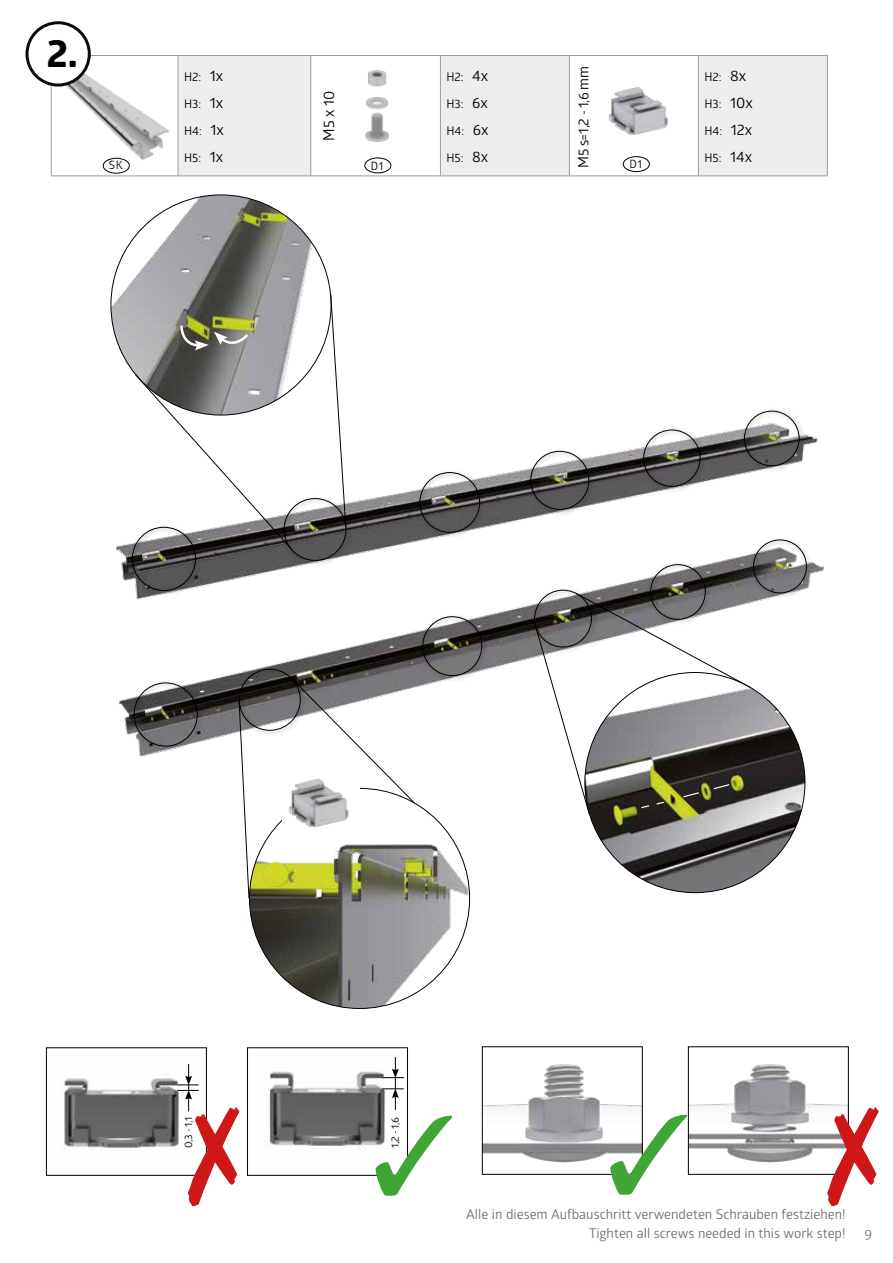
<style>
.page{position:relative;width:893px;height:1263px;background:#fff}
.page>*{position:absolute;margin:0;border:0;box-sizing:border-box;transform-origin:0 0}
.t1{font:800 39px "Glober";color:#000}
.t2{font:15px "Glober";color:#000}
.t3{font:14.25px "Glober";color:#000}
.t4{font:13.5px/19.5px "Glober";color:#706f6f;text-align:right}
.t5{font:300 13.5px "The Sans";color:#706f6f}
.t6{font:12px "Glober";color:#000}
.t7{font:11.4px "Glober";color:#000}
.t8{font:10.5px "Glober";color:#000}
.s1{font-size:15px}
</style>
<div class="page">
<img style="left:585px;top:672px;width:220px;height:221px;border-radius:110px">
<img style="left:111px;top:195px;width:220px;height:220px;border-radius:110px">
<img style="left:115px;top:338px;width:212px;height:52px">
<img style="left:116px;top:429px;width:708px;height:408px">
<div style="left:281px;top:495px;width:71px;height:72px;background:#000;opacity:.75"></div>
<div style="left:284px;top:498px;width:62px;height:63px;border:1px solid #000;border-radius:50%"></div>
<div style="left:416px;top:469px;width:70px;height:70px;background:#000;opacity:.75"></div>
<div style="left:420px;top:472px;width:60px;height:61px;border:1px solid #000;border-radius:50%"></div>
<div style="left:527px;top:448px;width:68px;height:68px;background:#000;opacity:.75"></div>
<div style="left:530px;top:451px;width:59px;height:59px;border:1px solid #000;border-radius:50%"></div>
<div style="left:640px;top:426px;width:66px;height:66px;background:#000;opacity:.75"></div>
<div style="left:643px;top:430px;width:57px;height:57px;border:1px solid #000;border-radius:50%"></div>
<div style="left:741px;top:408px;width:64px;height:64px;background:#000;opacity:.75"></div>
<div style="left:744px;top:411px;width:55px;height:55px;border:1px solid #000;border-radius:50%"></div>
<div style="left:129px;top:524px;width:73px;height:73px;background:#000;opacity:.75"></div>
<div style="left:132px;top:527px;width:64px;height:64px;border:1px solid #000;border-radius:50%"></div>
<div style="left:183px;top:56px;width:644px;height:120px;background:#ededed"></div>
<div style="left:569px;top:55px;width:129px;height:121px;background:#fff"></div>
<hr style="left:51px;top:55px;width:127px;height:1px;background:#9d9d9c">
<hr style="left:51px;top:56px;width:1px;height:120px;background:#9d9d9c">
<hr style="left:178px;top:55px;width:133px;height:1px;background:#9d9d9c">
<hr style="left:311px;top:55px;width:129px;height:1px;background:#9d9d9c">
<hr style="left:310px;top:56px;width:1px;height:120px;background:#9d9d9c">
<hr style="left:440px;top:55px;width:129px;height:1px;background:#9d9d9c">
<hr style="left:440px;top:56px;width:1px;height:120px;background:#9d9d9c">
<hr style="left:569px;top:55px;width:129px;height:1px;background:#9d9d9c">
<hr style="left:569px;top:56px;width:1px;height:120px;background:#9d9d9c">
<hr style="left:698px;top:55px;width:130px;height:1px;background:#9d9d9c">
<hr style="left:698px;top:56px;width:1px;height:120px;background:#9d9d9c">
<hr style="left:827px;top:56px;width:1px;height:120px;background:#9d9d9c">
<hr style="left:51px;top:176px;width:127px;height:1px;background:#9d9d9c">
<hr style="left:178px;top:176px;width:133px;height:1px;background:#9d9d9c">
<hr style="left:311px;top:176px;width:129px;height:1px;background:#9d9d9c">
<hr style="left:440px;top:176px;width:129px;height:1px;background:#9d9d9c">
<hr style="left:569px;top:176px;width:129px;height:1px;background:#9d9d9c">
<hr style="left:698px;top:176px;width:130px;height:1px;background:#9d9d9c">
<img style="left:54px;top:56px;width:129px;height:120px">
<div style="left:103px;top:158px;width:27px;height:16px;border:1px solid #000;border-radius:50%"></div>
<div style="left:364px;top:158px;width:27px;height:15px;border:1px solid #000;border-radius:50%"></div>
<div style="left:27px;top:23px;width:62px;height:62px;background:#fff;border-radius:50%"></div>
<div style="left:26px;top:21px;width:65px;height:66px;border:3px solid #0a0a0a;border-radius:50%"></div>
<svg style="left:330px;top:294px;width:16px;height:233px"></svg>
<svg style="left:135px;top:374px;width:157px;height:175px"></svg>
<img style="left:313px;top:56px;width:127px;height:99px">
<img style="left:599px;top:87px;width:96px;height:90px">
<img style="left:249px;top:788px;width:221px;height:220px;border-radius:110px">
<svg style="left:179px;top:323px;width:72px;height:28px"></svg>
<div style="left:236px;top:666px;width:71px;height:71px;background:#000;opacity:.75"></div>
<div style="left:419px;top:613px;width:69px;height:69px;background:#000;opacity:.75"></div>
<svg style="left:238px;top:616px;width:244px;height:283px"></svg>
<div style="left:531px;top:587px;width:67px;height:66px;background:#000;opacity:.75"></div>
<div style="left:750px;top:537px;width:62px;height:62px;background:#000;opacity:.75"></div>
<svg style="left:534px;top:539px;width:273px;height:275px"></svg>
<div style="left:131px;top:679px;width:73px;height:73px;background:#000;opacity:.75"></div>
<svg style="left:133px;top:682px;width:65px;height:65px"></svg>
<img style="left:690px;top:1064px;width:157px;height:99px">
<div style="left:688px;top:1046px;width:161px;height:129px;border:1px solid #000"></div>
<img style="left:484px;top:1064px;width:157px;height:99px">
<div style="left:482px;top:1046px;width:161px;height:129px;border:1px solid #000"></div>
<svg style="left:610px;top:1115px;width:77px;height:80px"></svg>
<svg style="left:827px;top:1107px;width:52px;height:99px"></svg>
<img style="left:63px;top:1063px;width:126px;height:87px">
<div style="left:46px;top:1047px;width:161px;height:129px;border:1px solid #000"></div>
<img style="left:267px;top:1056px;width:129px;height:116px">
<div style="left:247px;top:1047px;width:161px;height:129px;border:1px solid #000"></div>
<svg style="left:376px;top:1116px;width:76px;height:80px"></svg>
<svg style="left:382px;top:1057px;width:22px;height:53px"></svg>
<svg style="left:177px;top:1064px;width:62px;height:142px"></svg>
<img style="left:282px;top:776px;width:78px;height:60px">
<h1 class="t1" style="left:47px;top:25px;width:32px">2.</h1>
<p class="t6" style="left:184px;top:68px;width:41px">H2: <span class="s1">1x</span></p>
<p class="t6" style="left:184px;top:95px;width:41px">H3: <span class="s1">1x</span></p>
<p class="t6" style="left:184px;top:122px;width:41px">H4: <span class="s1">1x</span></p>
<p class="t6" style="left:184px;top:149px;width:41px">H5: <span class="s1">1x</span></p>
<p class="t2" style="left:318px;top:141px;width:51px;rotate:-90deg">M5 x 10</p>
<p class="t7" style="left:109px;top:156px;width:15px">SK</p>
<p class="t7" style="left:371px;top:158px;width:14px">D1</p>
<p class="t6" style="left:446px;top:68px;width:43px">H2: <span class="s1">4x</span></p>
<p class="t6" style="left:446px;top:95px;width:43px">H3: <span class="s1">6x</span></p>
<p class="t6" style="left:446px;top:122px;width:44px">H4: <span class="s1">6x</span></p>
<p class="t6" style="left:446px;top:149px;width:43px">H5: <span class="s1">8x</span></p>
<p class="t3" style="left:574px;top:168px;width:103px;rotate:-90deg">M5 s=1,2 - 1,6 mm</p>
<p class="t7" style="left:629px;top:156px;width:14px">D1</p>
<p class="t6" style="left:704px;top:68px;width:43px">H2: <span class="s1">8x</span></p>
<p class="t6" style="left:704px;top:95px;width:50px">H3: <span class="s1">10x</span></p>
<p class="t6" style="left:704px;top:122px;width:49px">H4: <span class="s1">12x</span></p>
<p class="t6" style="left:704px;top:149px;width:49px">H5: <span class="s1">14x</span></p>
<p class="t8" style="left:181px;top:1148px;width:32px;rotate:-90deg">0,3 - 1,1</p>
<p class="t8" style="left:388px;top:1147px;width:32px;rotate:-90deg">1,2 - 1,6</p>
<p class="t4" style="left:466px;top:1204px;width:381px">Alle in diesem Aufbauschritt verwendeten Schrauben festziehen!<br>Tighten all screws needed in this work step!</p>
<p class="t5" style="left:864px;top:1221px;width:9px">9</p>
</div>
